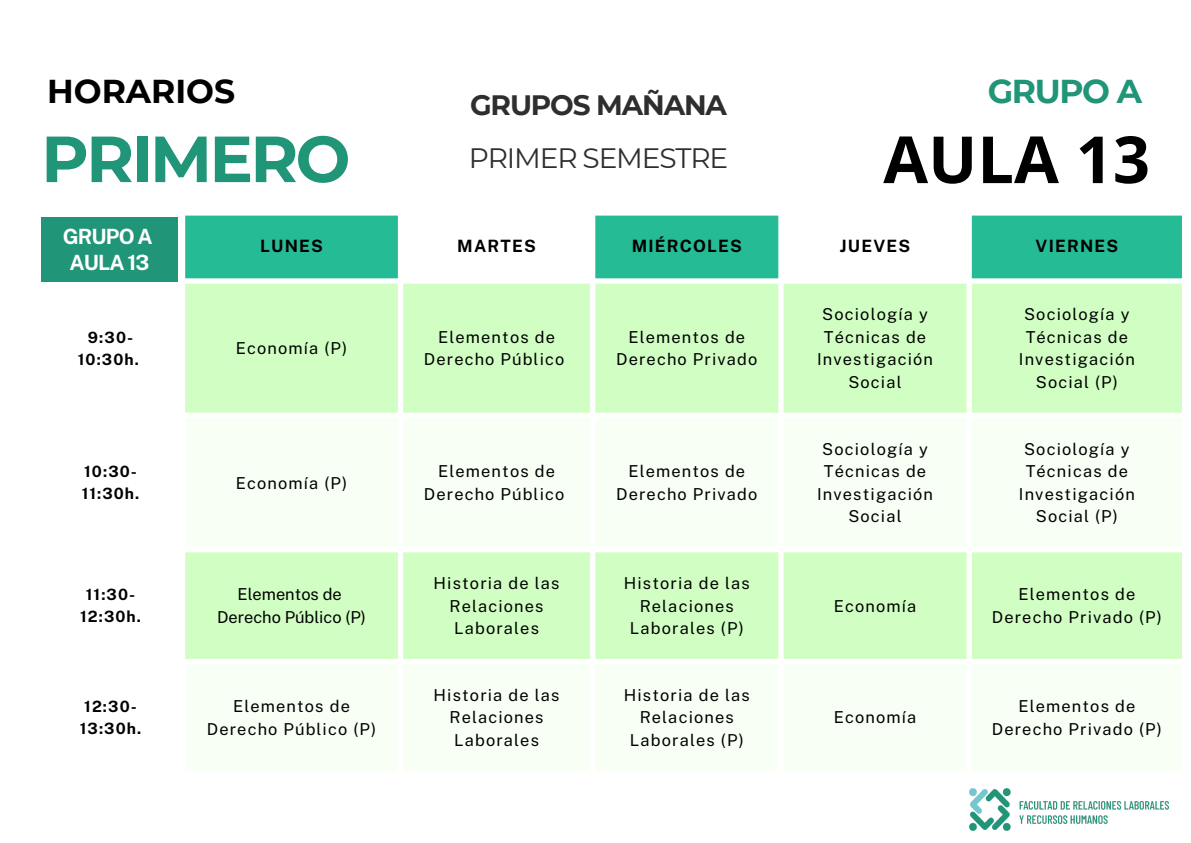
<style>
.page{position:relative;width:1191px;height:843px;background:#fff}
.page>*{position:absolute;margin:0;border:0;box-sizing:border-box;transform-origin:0 0}
.t1{font:700 65px "Montserrat";letter-spacing:-.04em;color:#209578}
.t2{font:700 65px "Open Sans";color:#000}
.t3{font:700 33px "Montserrat";color:#000}
.t4{font:700 33px "Montserrat";letter-spacing:-.04em;color:#209578}
.t5{font:28px "Montserrat";letter-spacing:-.04em;color:#2e2e2e}
.t6{font:700 28px "Montserrat";letter-spacing:-.04em;color:#2e2e2e}
.t7{font:700 21px "Public Sans";letter-spacing:-.04em;color:#fff}
.t8{font:700 17px "Public Sans";letter-spacing:.07em;color:#000}
.t9{font:16.4px/22.5px "Public Sans";letter-spacing:.07em;color:#000;text-align:center}
.t10{font:16.4px "Public Sans";color:#000}
.t11{font:700 15.6px/21.8px "Public Sans";letter-spacing:.07em;color:#000;text-align:center}
</style>
<div class="page">
<div style="left:41px;top:217px;width:137px;height:65px;background:#209578"></div>
<svg style="left:185px;top:215px;width:996px;height:63px;fill:#24bb95"></svg>
<div style="left:185px;top:283px;width:996px;height:130px;background:#d1ffc3"></div>
<div style="left:185px;top:552px;width:996px;height:107px;background:#d1ffc3"></div>
<img style="left:969px;top:788px;width:199px;height:41px">
<p class="t3" style="left:47px;top:71px;width:189px">HORARIOS</p>
<p class="t4" style="left:987px;top:71px;width:156px">GRUPO A</p>
<p class="t2" style="left:883px;top:114px;width:268px">AULA 13</p>
<p class="t6" style="left:470px;top:88px;width:258px">GRUPOS MAÑANA</p>
<p class="t1" style="left:41px;top:119px;width:310px">PRIMERO</p>
<p class="t5" style="left:468px;top:141px;width:261px">PRIMER SEMESTRE</p>
<p class="t7" style="left:63px;top:223px;width:91px">GRUPO A</p>
<p class="t7" style="left:69px;top:250px;width:82px">AULA 13</p>
<h2 class="t8" style="left:260px;top:235px;width:64px">LUNES</h2>
<h1 class="t8" style="left:457px;top:235px;width:80px">MARTES</h1>
<h3 class="t8" style="left:631px;top:235px;width:112px">MIÉRCOLES</h3>
<h4 class="t8" style="left:839px;top:235px;width:72px">JUEVES</h4>
<h2 class="t8" style="left:1035px;top:235px;width:84px">VIERNES</h2>
<h1 class="t11" style="left:78px;top:326px;width:63px">9:30-<br>10:30h.</h1>
<p class="t9" style="left:236px;top:337px;width:113px">Economía (P)</p>
<p class="t9" style="left:424px;top:325px;width:142px">Elementos de<br>Derecho Público</p>
<p class="t9" style="left:616px;top:325px;width:143px">Elementos de<br>Derecho Privado</p>
<p class="t11" style="left:82px;top:460px;width:59px;text-align:left">10:30-<br>11:30h.</p>
<p class="t9" style="left:236px;top:471px;width:113px">Economía (P)</p>
<p class="t9" style="left:424px;top:460px;width:142px">Elementos de<br>Derecho Público</p>
<p class="t9" style="left:616px;top:460px;width:143px">Elementos de<br>Derecho Privado</p>
<p class="t11" style="left:80px;top:583px;width:62px">11:30-<br>12:30h.</p>
<p class="t10" style="left:237px;top:584px;width:106px">Elementos de</p>
<p class="t10" style="left:217px;top:607px;width:150px">Derecho Público (P)</p>
<p class="t9" style="left:433px;top:571px;width:128px">Historia de las<br>Relaciones<br>Laborales</p>
<p class="t9" style="left:623px;top:571px;width:128px">Historia de las<br>Relaciones<br>Laborales (P)</p>
<p class="t11" style="left:80px;top:695px;width:63px;text-align:left">12:30-<br>13:30h.</p>
<p class="t9" style="left:207px;top:694px;width:171px">Elementos de<br>Derecho Público (P)</p>
<p class="t9" style="left:433px;top:683px;width:128px">Historia de las<br>Relaciones<br>Laborales</p>
<p class="t9" style="left:623px;top:683px;width:128px">Historia de las<br>Relaciones<br>Laborales (P)</p>
<p class="t9" style="left:817px;top:303px;width:117px">Sociología y<br>Técnicas de<br>Investigación<br>Social</p>
<p class="t9" style="left:1018px;top:303px;width:117px">Sociología y<br>Técnicas de<br>Investigación<br>Social (P)</p>
<p class="t9" style="left:817px;top:437px;width:117px">Sociología y<br>Técnicas de<br>Investigación<br>Social</p>
<p class="t9" style="left:1018px;top:437px;width:117px">Sociología y<br>Técnicas de<br>Investigación<br>Social (P)</p>
<p class="t9" style="left:833px;top:594px;width:84px">Economía</p>
<p class="t9" style="left:991px;top:583px;width:171px">Elementos de<br>Derecho Privado (P)</p>
<p class="t9" style="left:833px;top:706px;width:84px">Economía</p>
<p class="t9" style="left:991px;top:694px;width:171px">Elementos de<br>Derecho Privado (P)</p>
</div>
